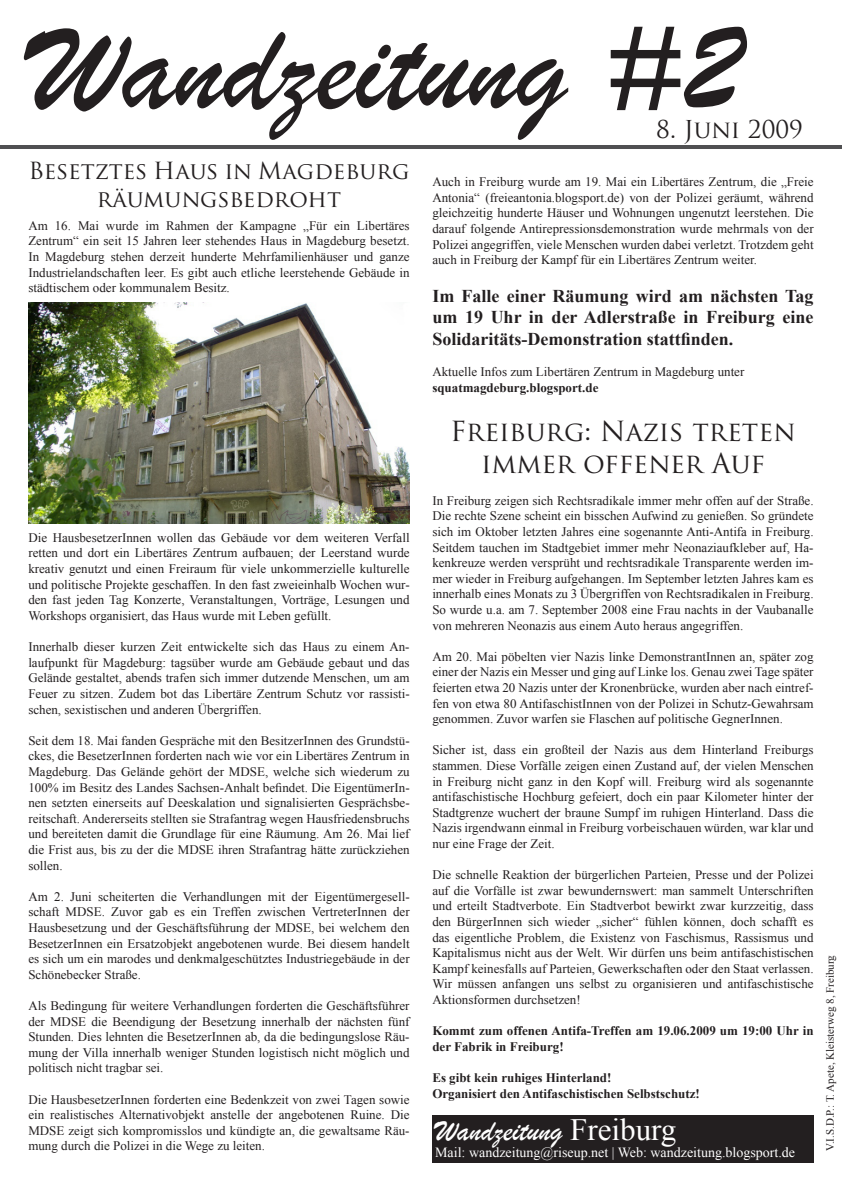
<style>
.page{position:relative;width:842px;height:1191px;background:#fff}
.page>*{position:absolute;margin:0;border:0;box-sizing:border-box;transform-origin:0 0}
.t1{font:131px "Brush Script";color:#231f20}
.t2{font:31px "Brush Script";color:#fff}
.t3{font:27px/32.4px "Trajan Pro";color:#231f20;text-align:center}
.t4{font:24px "Trajan Pro";color:#231f20}
.t5{font:23px/27.6px "Trajan Pro";color:#231f20;text-align:center}
.t6{font:700 18px/21.6px "Times New Roman";color:#231f20;text-align:justify}
.t7{font:14px "Times New Roman";color:#fff}
.t8{font:13px/15.6px "Times New Roman";color:#231f20;text-align:justify}
.t9{font:700 13px/15.6px "Times New Roman";color:#231f20}
.t10{font:11px "Times New Roman";color:#231f20}
.s1{font-family:"Times New Roman"}
</style>
<div class="page">
<hr style="left:0;top:146px;width:842px;height:3px;background:#505052">
<img style="left:28px;top:302px;width:382px;height:221px">
<div style="left:432px;top:1115px;width:382px;height:47px;background:#231f20"></div>
<h1 class="t1" style="left:29px;top:-13px;width:713px">Wandzeitung #2</h1>
<h3 class="t4" style="left:656px;top:114px;width:148px">8. Juni 2009</h3>
<h3 class="t5" style="left:28px;top:156px;width:383px">Besetztes Haus in Magdeburg räumungsbedroht</h3>
<p class="t8" style="left:28px;top:217px;width:383px">Am 16. Mai wurde im Rahmen der Kampagne „Für ein Libertäres Zentrum“ ein seit 15 Jahren leer stehendes Haus in Magdeburg besetzt.<br>In Magdeburg stehen derzeit hunderte Mehrfamilienhäuser und ganze Industrielandschaften leer. Es gibt auch etliche leerstehende Gebäude in städtischem oder kommunalem Besitz.</p>
<p class="t8" style="left:28px;top:529px;width:383px">Die HausbesetzerInnen wollen das Gebäude vor dem weiteren Verfall retten und dort ein Libertäres Zentrum aufbauen; der Leerstand wurde kreativ genutzt und einen Freiraum für viele unkommerzielle kulturelle und politische Projekte geschaffen. In den fast zweieinhalb Wochen wur&shy;den fast jeden Tag Konzerte, Veranstaltungen, Vorträge, Lesungen und Workshops organisiert, das Haus wurde mit Leben gefüllt.</p>
<p class="t8" style="left:28px;top:638px;width:383px">Innerhalb dieser kurzen Zeit entwickelte sich das Haus zu einem An&shy;laufpunkt für Magdeburg: tagsüber wurde am Gebäude gebaut und das Gelände gestaltet, abends trafen sich immer dutzende Menschen, um am Feuer zu sitzen. Zudem bot das Libertäre Zentrum Schutz vor rassisti&shy;schen, sexistischen und anderen Übergriffen.</p>
<p class="t8" style="left:28px;top:732px;width:383px">Seit dem 18. Mai fanden Gespräche mit den BesitzerInnen des Grundstü&shy;ckes, die BesetzerInnen forderten nach wie vor ein Libertäres Zentrum in Magdeburg. Das Gelände gehört der MDSE, welche sich wiederum zu 100% im Besitz des Landes Sachsen-Anhalt befindet. Die EigentümerIn&shy;nen setzten einerseits auf Deeskalation und signalisierten Gesprächsbe&shy;reitschaft. Andererseits stellten sie Strafantrag wegen Hausfriedensbruchs und bereiteten damit die Grundlage für eine Räumung. Am 26. Mai lief die Frist aus, bis zu der die MDSE ihren Strafantrag hätte zurückziehen sollen.</p>
<p class="t8" style="left:28px;top:888px;width:383px">Am 2. Juni scheiterten die Verhandlungen mit der Eigentümergesell&shy;schaft MDSE. Zuvor gab es ein Treffen zwischen VertreterInnen der Hausbesetzung und der Geschäftsführung der MDSE, bei welchem den BesetzerInnen ein Ersatzobjekt angebotenen wurde. Bei diesem handelt es sich um ein marodes und denkmalgeschütztes Industriegebäude in der Schönebecker Straße.</p>
<p class="t8" style="left:28px;top:997px;width:383px">Als Bedingung für weitere Verhandlungen forderten die Geschäftsführer der MDSE die Beendigung der Besetzung innerhalb der nächsten fünf Stunden. Dies lehnten die BesetzerInnen ab, da die bedingungslose Räu&shy;mung der Villa innerhalb weniger Stunden logistisch nicht möglich und politisch nicht tragbar sei.</p>
<p class="t8" style="left:28px;top:1091px;width:383px">Die HausbesetzerInnen forderten eine Bedenkzeit von zwei Tagen sowie ein realistisches Alternativobjekt anstelle der angebotenen Ruine. Die MDSE zeigt sich kompromisslos und kündigte an, die gewaltsame Räu&shy;mung durch die Polizei in die Wege zu leiten.</p>
<p class="t8" style="left:432px;top:174px;width:383px">Auch in Freiburg wurde am 19. Mai ein Libertäres Zentrum, die „Freie Antonia“ (freieantonia.blogsport.de) von der Polizei geräumt, während gleichzeitig hunderte Häuser und Wohnungen ungenutzt leerstehen. Die darauf folgende Antirepressionsdemonstration wurde mehrmals von der Polizei angegriffen, viele Menschen wurden dabei verletzt. Trotzdem geht auch in Freiburg der Kampf für ein Libertäres Zentrum weiter.</p>
<h3 class="t6" style="left:432px;top:284px;width:383px">Im Falle einer Räumung wird am nächsten Tag um 19 Uhr in der Adlerstraße in Freiburg eine Solidaritäts-Demonstration stattfinden.</h3>
<p class="t8" style="left:432px;top:363px;width:314px">Aktuelle Infos zum Libertären Zentrum in Magdeburg unter</p>
<p class="t9" style="left:432px;top:379px;width:168px">squatmagdeburg.blogsport.de</p>
<h3 class="t3" style="left:450px;top:415px;width:347px">Freiburg: Nazis treten immer offener Auf</h3>
<p class="t8" style="left:432px;top:492px;width:383px">In Freiburg zeigen sich Rechtsradikale immer mehr offen auf der Straße.<br>Die rechte Szene scheint ein bisschen Aufwind zu genießen. So gründete sich im Oktober letzten Jahres eine sogenannte Anti-Antifa in Freiburg.<br>Seitdem tauchen im Stadtgebiet immer mehr Neonaziaufkleber auf, Ha&shy;kenkreuze werden versprüht und rechtsradikale Transparente werden im&shy;mer wieder in Freiburg aufgehangen. Im September letzten Jahres kam es innerhalb eines Monats zu 3 Übergriffen von Rechtsradikalen in Freiburg.<br>So wurde u.a. am 7. September 2008 eine Frau nachts in der Vaubanalle von mehreren Neonazis aus einem Auto heraus angegriffen.</p>
<p class="t8" style="left:432px;top:648px;width:383px">Am 20. Mai pöbelten vier Nazis linke DemonstrantInnen an, später zog einer der Nazis ein Messer und ging auf Linke los. Genau zwei Tage später feierten etwa 20 Nazis unter der Kronenbrücke, wurden aber nach eintref&shy;fen von etwa 80 AntifaschistInnen von der Polizei in Schutz-Gewahrsam genommen. Zuvor warfen sie Flaschen auf politische GegnerInnen.</p>
<p class="t8" style="left:432px;top:742px;width:383px">Sicher ist, dass ein großteil der Nazis aus dem Hinterland Freiburgs stammen. Diese Vorfälle zeigen einen Zustand auf, der vielen Menschen in Freiburg nicht ganz in den Kopf will. Freiburg wird als sogenannte antifaschistische Hochburg gefeiert, doch ein paar Kilometer hinter der Stadtgrenze wuchert der braune Sumpf im ruhigen Hinterland. Dass die Nazis irgendwann einmal in Freiburg vorbeischauen würden, war klar und nur eine Frage der Zeit.</p>
<p class="t8" style="left:432px;top:867px;width:383px">Die schnelle Reaktion der bürgerlichen Parteien, Presse und der Polizei auf die Vorfälle ist zwar bewundernswert: man sammelt Unterschriften und erteilt Stadtverbote. Ein Stadtverbot bewirkt zwar kurzzeitig, dass den BürgerInnen sich wieder „sicher“ fühlen können, doch schafft es das eigentliche Problem, die Existenz von Faschismus, Rassismus und Kapitalismus nicht aus der Welt. Wir dürfen uns beim antifaschistischen Kampf keinesfalls auf Parteien, Gewerkschaften oder den Staat verlassen.<br>Wir müssen anfangen uns selbst zu organisieren und antifaschistische Aktionsformen durchsetzen!</p>
<p class="t9" style="left:432px;top:1022px;width:383px">Kommt zum offenen Antifa-Treffen am 19.06.2009 um 19:00 Uhr in der Fabrik in Freiburg!</p>
<p class="t9" style="left:432px;top:1069px;width:269px">Es gibt kein ruhiges Hinterland!<br>Organisiert den Antifaschistischen Selbstschutz!</p>
<h2 class="t2" style="left:435px;top:1111px;width:243px">Wandzeitung <span class="s1">Freiburg</span></h2>
<p class="t7" style="left:435px;top:1142px;width:361px">Mail: wandzeitung@riseup.net | Web: wandzeitung.blogsport.de</p>
<p class="t10" style="left:823px;top:1151px;width:197px;rotate:-90deg">V.I.S.D.P.: T. Apete, Kleisterweg 8, Freiburg</p>
</div>
